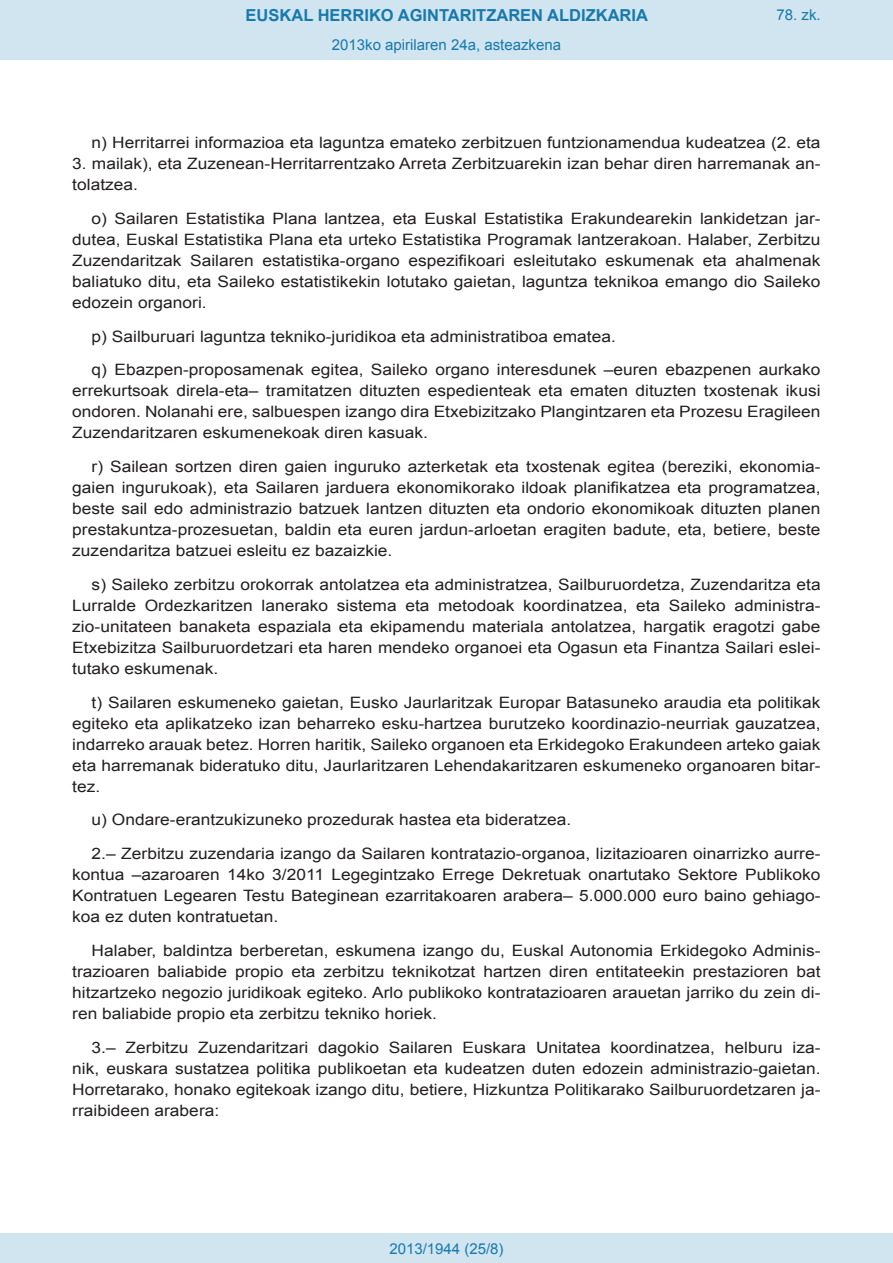
<style>
.page{position:relative;width:893px;height:1263px;background:#fff}
.page>*{position:absolute;margin:0;border:0;box-sizing:border-box;transform-origin:0 0}
.t1{font:700 16.5px "Arial";color:#1879ad}
.BOPVDetalle{font:15.6px/21px "Arial";color:#231f20;text-align:justify;scale:1.11 1}
.Paginacion_Centro{font:15px "Arial";color:#1879ad}
</style>
<div class="page">
<div style="left:0;top:0;width:893px;height:60px;background:#d0e5f0"></div>
<div style="left:0;top:1233px;width:893px;height:30px;background:#d0e5f0"></div>
<p class="t1" style="left:246px;top:4px;width:404px">EUSKAL HERRIKO AGINTARITZAREN ALDIZKARIA</p>
<p class="Paginacion_Centro" style="left:332px;top:35px;width:231px">2013ko apirilaren 24a, asteazkena</p>
<p class="Paginacion_Centro" style="left:776px;top:5px;width:46px">78. zk.</p>
<p class="BOPVDetalle" style="left:92px;top:132px;width:658px">n) Herritarrei informazioa eta laguntza emateko zerbitzuen funtzionamendua kudeatzea (2. eta</p>
<p class="BOPVDetalle" style="left:72px;top:153px;width:676px">3. mailak), eta Zuzenean-Herritarrentzako Arreta Zerbitzuarekin izan behar diren harremanak an&shy;tolatzea.</p>
<p class="BOPVDetalle" style="left:72px;top:208px;width:676px;text-indent:19px">o) Sailaren Estatistika Plana lantzea, eta Euskal Estatistika Erakundearekin lankidetzan jar&shy;dutea, Euskal Estatistika Plana eta urteko Estatistika Programak lantzerakoan. Halaber, Zerbitzu Zuzendaritzak Sailaren estatistika-organo espezifikoari esleitutako eskumenak eta ahalmenak baliatuko ditu, eta Saileko estatistikekin lotutako gaietan, laguntza teknikoa emango dio Saileko edozein organori.</p>
<p class="BOPVDetalle" style="left:92px;top:326px;width:474px">p) Sailburuari laguntza tekniko-juridikoa eta administratiboa ematea.</p>
<p class="BOPVDetalle" style="left:72px;top:360px;width:676px;text-indent:19px">q) Ebazpen-proposamenak egitea, Saileko organo interesdunek –euren ebazpenen aurkako errekurtsoak direla-eta– tramitatzen dituzten espedienteak eta ematen dituzten txostenak ikusi ondoren. Nolanahi ere, salbuespen izango dira Etxebizitzako Plangintzaren eta Prozesu Eragileen Zuzendaritzaren eskumenekoak diren kasuak.</p>
<p class="BOPVDetalle" style="left:72px;top:456px;width:676px;text-indent:19px">r) Sailean sortzen diren gaien inguruko azterketak eta txostenak egitea (bereziki, ekonomia&shy;gaien ingurukoak), eta Sailaren jarduera ekonomikorako ildoak planifikatzea eta programatzea, beste sail edo administrazio batzuek lantzen dituzten eta ondorio ekonomikoak dituzten planen prestakuntza-prozesuetan, baldin eta euren jardun-arloetan eragiten badute, eta, betiere, beste zuzendaritza batzuei esleitu ez bazaizkie.</p>
<p class="BOPVDetalle" style="left:72px;top:574px;width:676px;text-indent:19px">s) Saileko zerbitzu orokorrak antolatzea eta administratzea, Sailburuordetza, Zuzendaritza eta Lurralde Ordezkaritzen lanerako sistema eta metodoak koordinatzea, eta Saileko administra&shy;zio-unitateen banaketa espaziala eta ekipamendu materiala antolatzea, hargatik eragotzi gabe Etxebizitza Sailburuordetzari eta haren mendeko organoei eta Ogasun eta Finantza Sailari eslei&shy;tutako eskumenak.</p>
<p class="BOPVDetalle" style="left:72px;top:692px;width:676px;text-indent:19px">t) Sailaren eskumeneko gaietan, Eusko Jaurlaritzak Europar Batasuneko araudia eta politikak egiteko eta aplikatzeko izan beharreko esku-hartzea burutzeko koordinazio-neurriak gauzatzea, indarreko arauak betez. Horren haritik, Saileko organoen eta Erkidegoko Erakundeen arteko gaiak eta harremanak bideratuko ditu, Jaurlaritzaren Lehendakaritzaren eskumeneko organoaren bitar&shy;tez.</p>
<p class="BOPVDetalle" style="left:92px;top:810px;width:434px">u) Ondare-erantzukizuneko prozedurak hastea eta bideratzea.</p>
<p class="BOPVDetalle" style="left:72px;top:843px;width:676px;text-indent:19px">2.– Zerbitzu zuzendaria izango da Sailaren kontratazio-organoa, lizitazioaren oinarrizko aurre&shy;kontua –azaroaren 14ko 3/2011 Legegintzako Errege Dekretuak onartutako Sektore Publikoko Kontratuen Legearen Testu Bateginean ezarritakoaren arabera– 5.000.000 euro baino gehiago&shy;koa ez duten kontratuetan.</p>
<p class="BOPVDetalle" style="left:72px;top:940px;width:676px;text-indent:19px">Halaber, baldintza berberetan, eskumena izango du, Euskal Autonomia Erkidegoko Adminis&shy;trazioaren baliabide propio eta zerbitzu teknikotzat hartzen diren entitateekin prestazioren bat hitzartzeko negozio juridikoak egiteko. Arlo publikoko kontratazioaren arauetan jarriko du zein di&shy;ren baliabide propio eta zerbitzu tekniko horiek.</p>
<p class="BOPVDetalle" style="left:72px;top:1037px;width:676px;text-indent:19px">3.– Zerbitzu Zuzendaritzari dagokio Sailaren Euskara Unitatea koordinatzea, helburu iza&shy;nik, euskara sustatzea politika publikoetan eta kudeatzen duten edozein administrazio-gaietan.<br>Horretarako, honako egitekoak izango ditu, betiere, Hizkuntza Politikarako Sailburuordetzaren ja&shy;rraibideen arabera:</p>
<p class="Paginacion_Centro" style="left:389px;top:1238px;width:116px">2013/1944 (25/8)</p>
</div>
